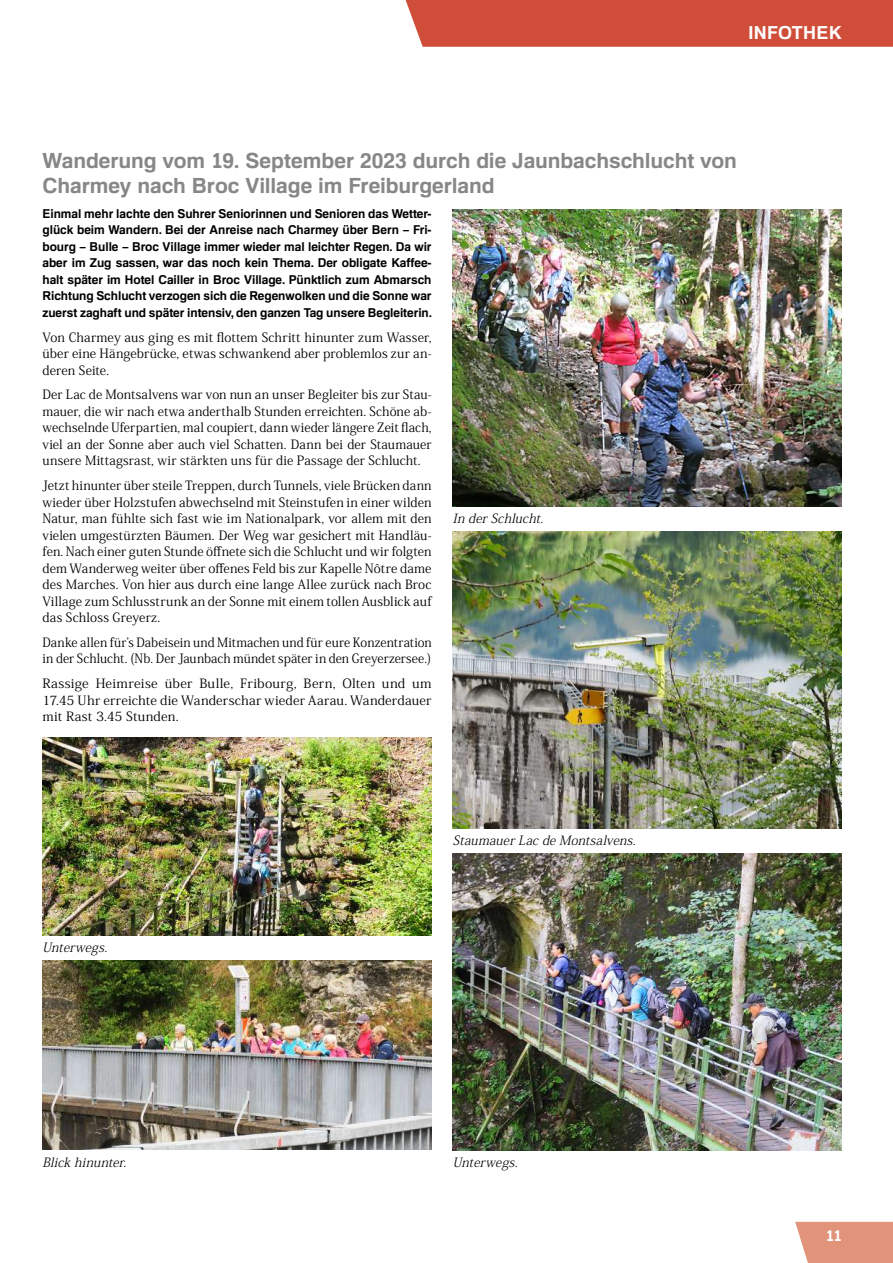
<style>
.page{position:relative;width:893px;height:1263px;background:#fff}
.page>*{position:absolute;margin:0;border:0;box-sizing:border-box;transform-origin:0 0}
.t1{font:700 21px/24.8px "Familiar Pro";letter-spacing:-.005em;color:#878787}
.t2{font:700 18px "Familiar Pro";letter-spacing:.02em;color:#fff}
.t3{font:700 15px "Familiar Pro";color:#fff}
.t4{font:12.75px/16.5px "Koz Min Pro";letter-spacing:.005em;color:#000;text-align:justify}
.t5{font:12.75px/16.5px "Koz Min Pro";letter-spacing:.005em;color:#000;text-align:justify;scale:1.04 1}
.t6{font:italic 300 12.75px "Koz Min Pro";color:#000}
.t7{font:700 12.3px/16.5px "Familiar Pro";letter-spacing:-.005em;color:#000;text-align:justify}
</style>
<div class="page">
<div style="left:405px;top:0;width:488px;height:47px;background:#d04e39"></div>
<svg style="left:795px;top:1222px;width:98px;height:41px;background:#e39b83"></svg>
<img style="left:43px;top:960px;width:389px;height:190px">
<img style="left:43px;top:738px;width:389px;height:198px">
<img style="left:453px;top:531px;width:389px;height:297px">
<img style="left:453px;top:853px;width:389px;height:297px">
<img style="left:453px;top:210px;width:389px;height:297px">
<h2 class="t2" style="left:748px;top:22px;width:95px">INFOTHEK</h2>
<h1 class="t1" style="left:43px;top:148px;width:696px">Wanderung vom 19. September 2023 durch die Jaunbachschlucht von<br>Charmey nach Broc Village im Freiburgerland</h1>
<p class="t7" style="left:43px;top:205px;width:391px">Einmal mehr lachte den Suhrer Seniorinnen und Senioren das Wetter&shy;glück beim Wandern. Bei der Anreise nach Charmey über Bern – Fri&shy;bourg – Bulle – Broc Village immer wieder mal leichter Regen. Da wir aber im Zug sassen, war das noch kein Thema. Der obligate Kaffee&shy;halt später im Hotel Cailler in Broc Village. Pünktlich zum Abmarsch Richtung Schlucht verzogen sich die Regenwolken und die Sonne war zuerst zaghaft und später intensiv, den ganzen Tag unsere Begleiterin.</p>
<p class="t4" style="left:43px;top:328px;width:391px">Von Charmey aus ging es mit flottem Schritt hinunter zum Wasser, über eine Hängebrücke, etwas schwankend aber problemlos zur an&shy;deren Seite.</p>
<p class="t4" style="left:43px;top:386px;width:391px">Der Lac de Montsalvens war von nun an unser Begleiter bis zur Stau&shy;mauer, die wir nach etwa anderthalb Stunden erreichten. Schöne ab&shy;wechselnde Uferpartien, mal coupiert, dann wieder längere Zeit flach, viel an der Sonne aber auch viel Schatten. Dann bei der Staumauer unsere Mittagsrast, wir stärkten uns für die Passage der Schlucht.</p>
<p class="t4" style="left:43px;top:477px;width:391px">Jetzt hinunter über steile Treppen, durch Tunnels, viele Brücken dann wieder über Holzstufen abwechselnd mit Steinstufen in einer wilden Natur, man fühlte sich fast wie im Nationalpark, vor allem mit den vielen umgestürzten Bäumen. Der Weg war gesichert mit Handläu&shy;fen. Nach einer guten Stunde öffnete sich die Schlucht und wir folgten dem Wanderweg weiter über offenes Feld bis zur Kapelle Nôtre dame des Marches. Von hier aus durch eine lange Allee zurück nach Broc Village zum Schlusstrunk an der Sonne mit einem tollen Ausblick auf das Schloss Greyerz.</p>
<p class="t4" style="left:43px;top:633px;width:391px">Danke allen für’s Dabeisein und Mitmachen und für eure Konzentration in der Schlucht. (Nb. Der Jaunbach mündet später in den Greyerzersee.)</p>
<p class="t5" style="left:43px;top:675px;width:376px">Rassige Heimreise über Bulle, Fribourg, Bern, Olten und um 17.45 Uhr erreichte die Wanderschar wieder Aarau. Wanderdauer mit Rast 3.45 Stunden.</p>
<p class="t6" style="left:453px;top:509px;width:96px">In derSchlucht.</p>
<p class="t6" style="left:43px;top:938px;width:70px">Unterwegs.</p>
<p class="t6" style="left:453px;top:831px;width:188px">StaumauerLacdeMontsalvens.</p>
<p class="t6" style="left:43px;top:1153px;width:89px">Blick hinunter.</p>
<p class="t6" style="left:453px;top:1153px;width:70px">Unterwegs.</p>
<p class="t3" style="left:826px;top:1226px;width:18px">11</p>
</div>
